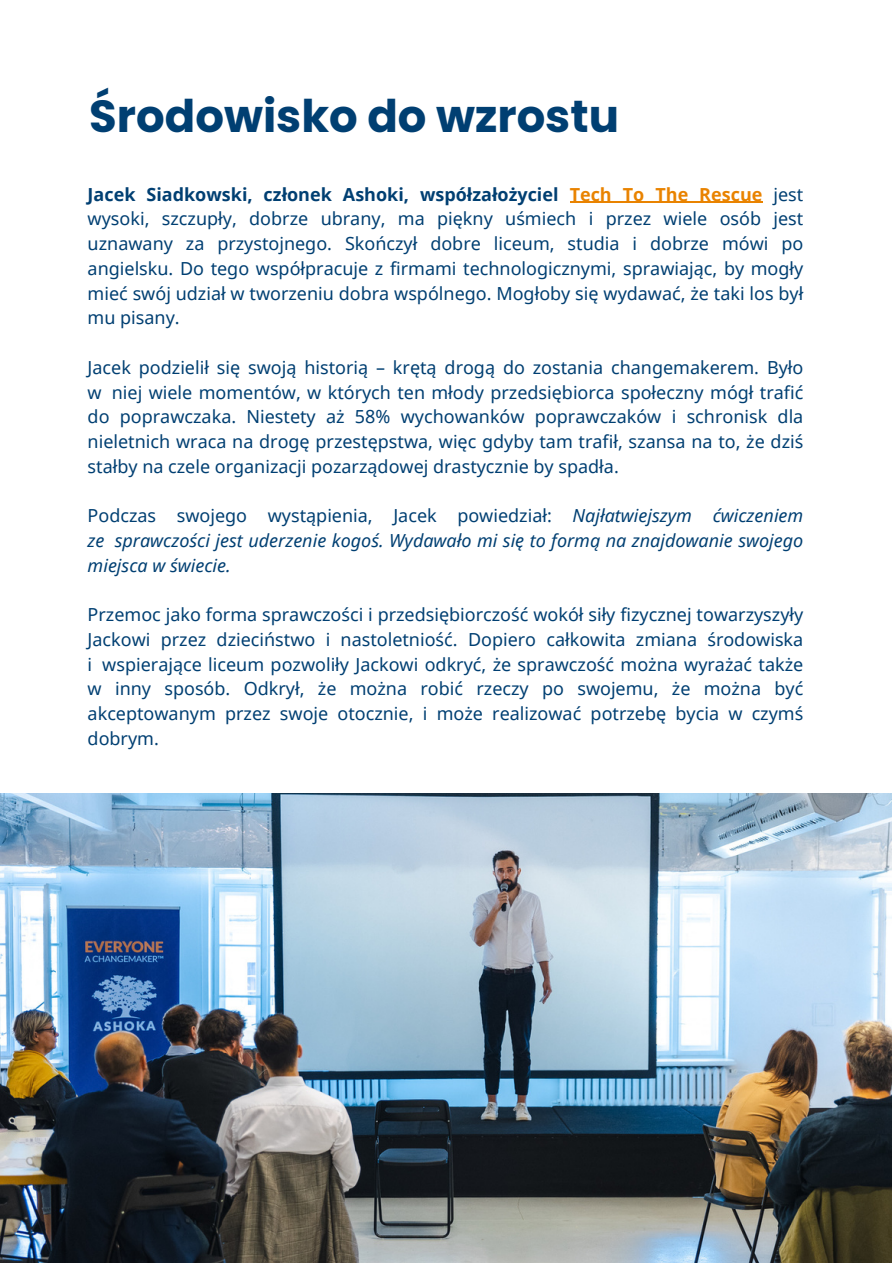
<style>
.page{position:relative;width:893px;height:1264px;background:#fff}
.page>*{position:absolute;margin:0;border:0;box-sizing:border-box;transform-origin:0 0}
.t1{font:700 45px "Poppins";color:#003f72}
.t2{font:18px/24.8px "Noto Sans";color:#003f72;text-align:justify}
.t3{font:italic 18px/24.8px "Noto Sans";color:#003f72;text-align:justify}
.s1{font-weight:700}
.s2{font-weight:700;color:#e98300}
.s3{font-style:normal}
</style>
<div class="page">
<img style="left:0;top:793px;width:891px;height:469px">
<hr style="left:569px;top:202px;width:193px;height:1px;background:#e98300">
<p class="t1" style="left:89px;top:85px;width:531px">Środowisko do wzrostu</p>
<p class="t2" style="left:88px;top:181px;width:717px"><span class="s1">Jacek Siadkowski, członek Ashoki, współzałożyciel</span> <span class="s2">Tech To The Rescue</span> jest wysoki, szczupły, dobrze ubrany, ma piękny uśmiech i przez wiele osób jest uznawany za przystojnego. Skończył dobre liceum, studia i dobrze mówi po angielsku. Do tego współpracuje z firmami technologicznymi, sprawiając, by mogły mieć swój udział w tworzeniu dobra wspólnego. Mogłoby się wydawać, że taki los był mu pisany.</p>
<p class="t2" style="left:88px;top:354px;width:717px">Jacek podzielił się swoją historią – krętą drogą do zostania changemakerem. Było w niej wiele momentów, w których ten młody przedsiębiorca społeczny mógł trafić do poprawczaka. Niestety aż 58% wychowanków poprawczaków i schronisk dla nieletnich wraca na drogę przestępstwa, więc gdyby tam trafił, szansa na to, że dziś stałby na czele organizacji pozarządowej drastycznie by spadła.</p>
<p class="t3" style="left:88px;top:503px;width:717px"><span class="s3">Podczas swojego wystąpienia, Jacek powiedział:</span> Najłatwiejszym ćwiczeniem ze sprawczości jest uderzenie kogoś. Wydawało mi się to formą na znajdowanie swojego miejsca w świecie.</p>
<p class="t2" style="left:88px;top:602px;width:717px">Przemoc jako forma sprawczości i przedsiębiorczość wokół siły fizycznej towarzyszyły Jackowi przez dzieciństwo i nastoletniość. Dopiero całkowita zmiana środowiska i wspierające liceum pozwoliły Jackowi odkryć, że sprawczość można wyrażać także w inny sposób. Odkrył, że można robić rzeczy po swojemu, że można być akceptowanym przez swoje otocznie, i może realizować potrzebę bycia w czymś dobrym.</p>
</div>
